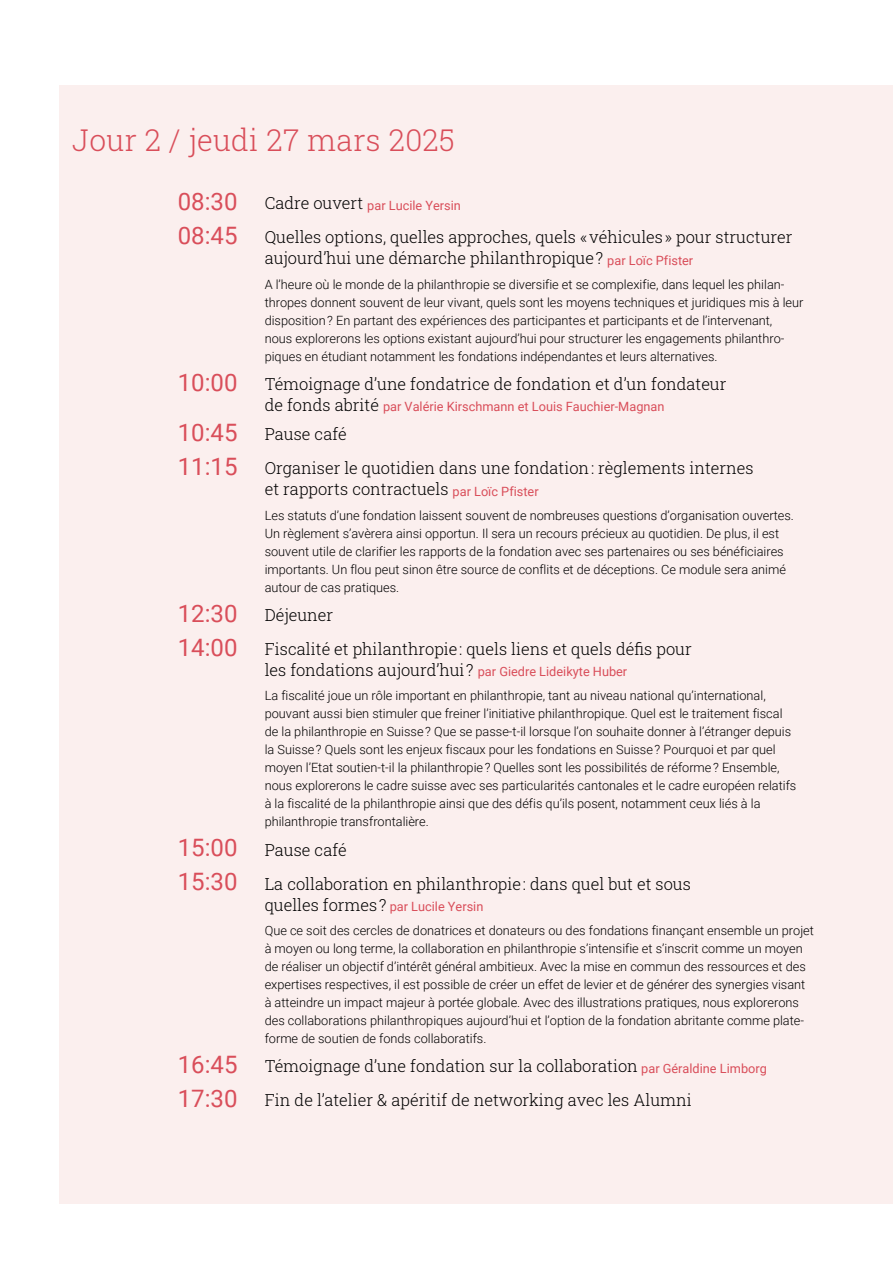
<style>
.page{position:relative;width:893px;height:1263px;background:#fff}
.page>*{position:absolute;margin:0;border:0;box-sizing:border-box;transform-origin:0 0}
.t1{font:300 30px "Roboto Slab";letter-spacing:.01em;color:#d94e5a}
.t2{font:300 16.5px/34px "Roboto Slab";color:#000}
.t3{font:300 12.75px/18px "Roboto";color:#000}
.t4{font:12.75px "Roboto";color:#d94e5a}
.s1{font-size:24px}
.s2{font-family:"Roboto Slab";font-weight:300;font-size:16.5px;color:#000}
.s3{font-family:"Roboto";font-weight:400;font-size:24px;color:#d94e5a}
.s4{font-family:"Roboto";font-weight:400;font-size:12.75px;color:#d94e5a}
.s5{font-family:"Roboto Slab";font-size:16.5px}
.s6{font-weight:400;color:#d94e5a}
</style>
<div class="page">
<div style="left:60px;top:85px;width:833px;height:1118px;background:#fbefee"></div>
<h1 class="t1" style="left:72px;top:120px;width:384px">Jour 2 / jeudi 27 mars 2025</h1>
<p class="t4" style="left:178px;top:196px;width:285px"><span class="s1">08:30</span> <span class="s2">Cadre ouvert</span> par Lucile Yersin</p>
<p class="t2" style="left:265px;top:226px;width:529px;line-height:21px;text-indent:-87px"><span class="s3">08:45</span> Quelles options, quelles approches, quels «véhicules» pour structurer aujourd’hui une démarche philanthropique? <span class="s4">par Loïc Pfister</span></p>
<p class="t3" style="left:265px;top:275px;width:540px">A l’heure où le monde de la philanthropie se diversifie et se complexifie, dans lequel les philan&shy;thropes donnent souvent de leur vivant, quels sont les moyens techniques et juridiques mis à leur disposition ? En partant des expériences des participantes et participants et de l’intervenant,<br>nous explorerons les options existant aujourd’hui pour structurer les engagements philanthro&shy;piques en étudiant notamment les fondations indépendantes et leurs alternatives.</p>
<p class="t2" style="left:178px;top:366px;width:550px"><span class="s3">10:00</span> Témoignage d’une fondatrice de fondation et d’un fondateur</p>
<p class="t4" style="left:265px;top:398px;width:401px"><span class="s2">de fonds abrité</span> par Valérie Kirschmann et Louis Fauchier-Magnan</p>
<p class="t2" style="left:178px;top:417px;width:577px"><span class="s3">10:45</span> Pause café<br><span class="s3">11:15</span> Organiser le quotidien dans une fondation: règlements internes</p>
<p class="t2" style="left:265px;top:472px;width:275px">et rapports contractuels <span class="s4">par Loïc Pfister</span></p>
<p class="t3" style="left:265px;top:506px;width:531px">Les statuts d’une fondation laissent souvent de nombreuses questions d’organisation ouvertes.<br>Un règlement s’avèrera ainsi opportun. Il sera un recours précieux au quotidien. De plus, il est souvent utile de clarifier les rapports de la fondation avec ses partenaires ou ses bénéficiaires importants. Un flou peut sinon être source de conflits et de déceptions. Ce module sera animé autour de cas pratiques.</p>
<p class="t2" style="left:178px;top:597px;width:516px"><span class="s3">12:30</span> Déjeuner<br><span class="s3">14:00</span> Fiscalité et philanthropie: quels liens et quels défis pour</p>
<p class="t2" style="left:265px;top:652px;width:364px">les fondations aujourd’hui? <span class="s4">par Giedre Lideikyte Huber</span></p>
<p class="t3" style="left:265px;top:686px;width:533px">La fiscalité joue un rôle important en philanthropie, tant au niveau national qu’international, pouvant aussi bien stimuler que freiner l’initiative philanthropique. Quel est le traitement fiscal de la philanthropie en Suisse ? Que se passe-t-il lorsque l’on souhaite donner à l’étranger depuis la Suisse ? Quels sont les enjeux fiscaux pour les fondations en Suisse ? Pourquoi et par quel moyen l’Etat soutien-t-il la philanthropie ? Quelles sont les possibilités de réforme ? Ensemble, nous explorerons le cadre suisse avec ses particularités cantonales et le cadre européen relatifs à la fiscalité de la philanthropie ainsi que des défis qu’ils posent, notamment ceux liés à la philanthropie transfrontalière.</p>
<p class="t2" style="left:178px;top:832px;width:515px"><span class="s3">15:00</span> Pause café<br><span class="s3">15:30</span> La collaboration en philanthropie: dans quel but et sous</p>
<p class="t3" style="left:265px;top:894px;width:551px;line-height:24px"><span class="s5">quelles formes?</span> <span class="s6">par Lucile Yersin<br></span>Que ce soit des cercles de donatrices et donateurs ou des fondations finançant ensemble un projet</p>
<p class="t3" style="left:265px;top:939px;width:543px">à moyen ou long terme, la collaboration en philanthropie s’intensifie et s’inscrit comme un moyen de réaliser un objectif d’intérêt général ambitieux. Avec la mise en commun des ressources et des expertises respectives, il est possible de créer un effet de levier et de générer des synergies visant à atteindre un impact majeur à portée globale. Avec des illustrations pratiques, nous explorerons des collaborations philanthropiques aujourd’hui et l’option de la fondation abritante comme plate&shy;forme de soutien de fonds collaboratifs.</p>
<p class="t2" style="left:178px;top:1049px;width:591px"><span class="s3">16:45</span> Témoignage d’une fondation sur la collaboration <span class="s4">par Géraldine Limborg<br></span><span class="s3">17:30</span> Fin de l’atelier &amp; apéritif de networking avec les Alumni</p>
</div>
